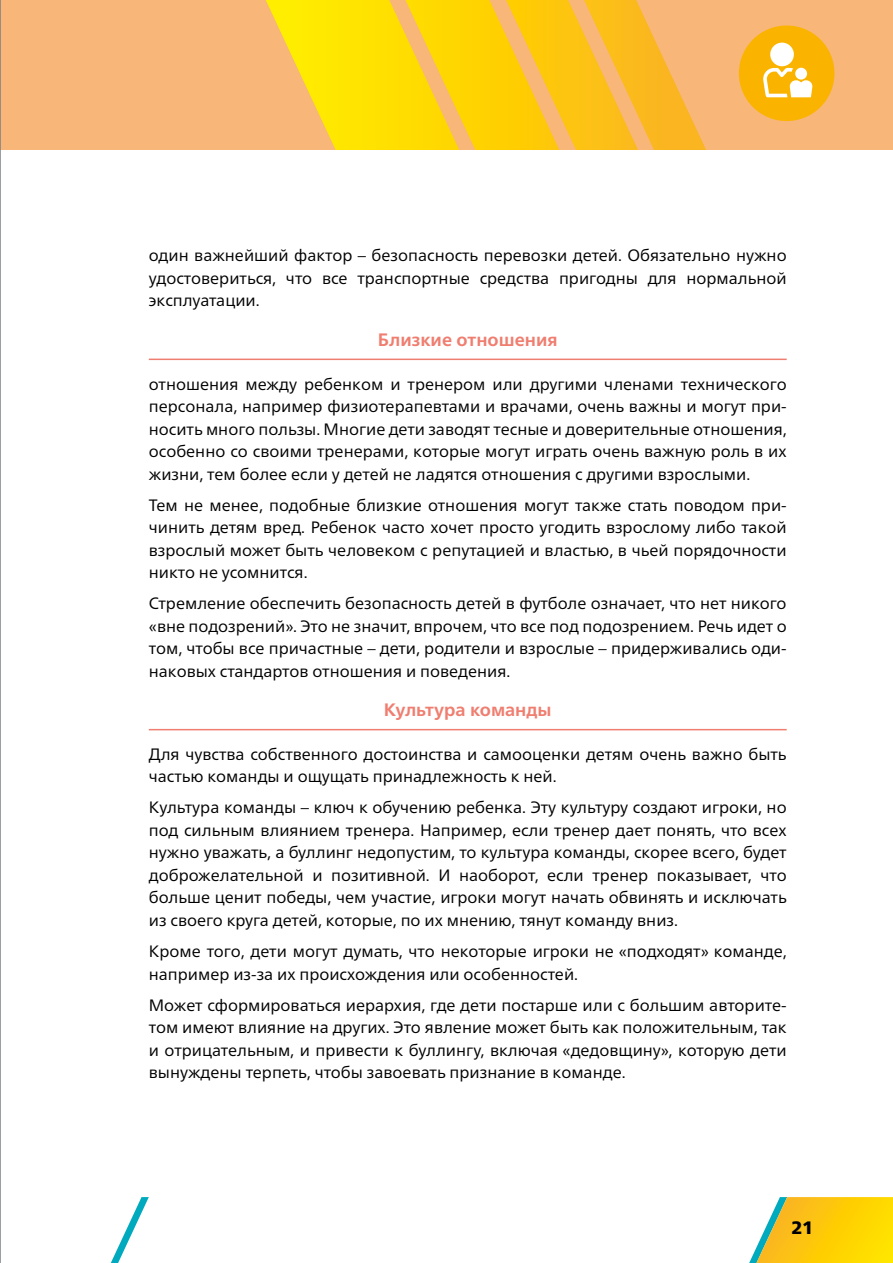
<style>
.page{position:relative;width:893px;height:1263px;background:#fff}
.page>*{position:absolute;margin:0;border:0;box-sizing:border-box;transform-origin:0 0}
.t1{font:700 18px "Frutiger Neue LTW1 G";color:#ef7e70}
.t2{font:900 18px "Frutiger Neue LTW1 G";color:#000}
.t3{font:16.5px/22.5px "Frutiger Neue LTW1 G";color:#000;text-align:justify}
</style>
<div class="page">
<svg style="left:111px;top:1197px;width:38px;height:66px"></svg>
<svg style="left:749px;top:1197px;width:144px;height:66px;background:#f1d02e"></svg>
<div style="left:0;top:0;width:893px;height:150px;background:#f8b678"></div>
<hr style="left:0;top:0;width:1px;height:1263px;background:#7c7f84">
<hr style="left:149px;top:359px;width:638px;height:1px;background:#ef7e70">
<hr style="left:149px;top:729px;width:638px;height:1px;background:#ef7e70">
<svg style="left:266px;top:0;width:440px;height:150px"></svg>
<svg style="left:739px;top:26px;width:95px;height:95px"></svg>
<p class="t3" style="left:149px;top:244px;width:639px">один важнейший фактор – безопасность перевозки детей. Обязательно нужно удостовериться, что все транспортные средства пригодны для нормальной эксплуатации.</p>
<p class="t1" style="left:378px;top:329px;width:181px">Близкие отношения</p>
<p class="t3" style="left:149px;top:372px;width:639px">отношения между ребенком и тренером или другими членами технического персонала, например физиотерапевтами и врачами, очень важны и могут при&shy;носить много пользы. Многие дети заводят тесные и доверительные отношения, особенно со своими тренерами, которые могут играть очень важную роль в их жизни, тем более если у детей не ладятся отношения с другими взрослыми.</p>
<p class="t3" style="left:149px;top:493px;width:639px">Тем не менее, подобные близкие отношения могут также стать поводом при&shy;чинить детям вред. Ребенок часто хочет просто угодить взрослому либо такой взрослый может быть человеком с репутацией и властью, в чьей порядочности никто не усомнится.</p>
<p class="t3" style="left:149px;top:592px;width:639px">Стремление обеспечить безопасность детей в футболе означает, что нет никого «вне подозрений». Это не значит, впрочем, что все под подозрением. Речь идет о том, чтобы все причастные – дети, родители и взрослые – придерживались оди&shy;наковых стандартов отношения и поведения.</p>
<p class="t1" style="left:384px;top:699px;width:169px">Культура команды</p>
<p class="t3" style="left:149px;top:743px;width:639px">Для чувства собственного достоинства и самооценки детям очень важно быть частью команды и ощущать принадлежность к ней.</p>
<p class="t3" style="left:149px;top:796px;width:639px">Культура команды – ключ к обучению ребенка. Эту культуру создают игроки, но под сильным влиянием тренера. Например, если тренер дает понять, что всех нужно уважать, а буллинг недопустим, то культура команды, скорее всего, будет доброжелательной и позитивной. И наоборот, если тренер показывает, что больше ценит победы, чем участие, игроки могут начать обвинять и исключать из своего круга детей, которые, по их мнению, тянут команду вниз.</p>
<p class="t3" style="left:149px;top:940px;width:639px">Кроме того, дети могут думать, что некоторые игроки не «подходят» команде, например из-за их происхождения или особенностей.</p>
<p class="t3" style="left:149px;top:993px;width:639px">Может сформироваться иерархия, где дети постарше или с большим авторите&shy;том имеют влияние на других. Это явление может быть как положительным, так и отрицательным, и привести к буллингу, включая «дедовщину», которую дети вынуждены терпеть, чтобы завоевать признание в команде.</p>
<p class="t2" style="left:791px;top:1216px;width:24px">21</p>
</div>
